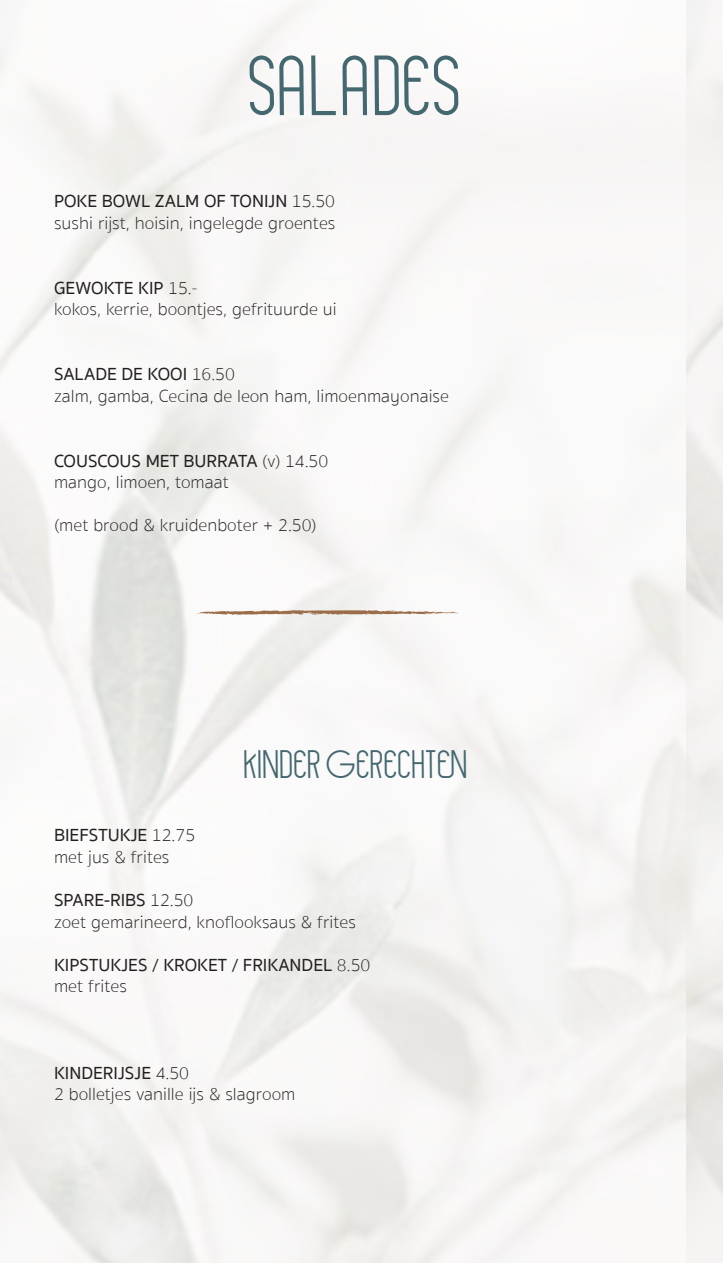
<style>
.page{position:relative;width:723px;height:1263px;background:#fff}
.page>*{position:absolute;margin:0;border:0;box-sizing:border-box;transform-origin:0 0}
.t1{font:87px "Hollenamaresans";color:#43686f}
.t2{font:40.5px "Hollenamaresans";color:#43686f}
.t3{font:100 18px "Sukhumvit Set";color:#231f20}
.t4{font:500 18px "Sukhumvit Set";color:#231f20}
.s1{font-weight:100}
</style>
<div class="page">
<svg style="left:197px;top:610px;width:261px;height:5px"></svg>
<p class="t1" style="left:250px;top:46px;width:216px">SALADES</p>
<p class="t4" style="left:54px;top:189px;width:283px">POKE BOWL ZALM OF TONIJN <span class="s1">15.50</span></p>
<p class="t3" style="left:54px;top:211px;width:283px">sushi rijst, hoisin, ingelegde groentes</p>
<p class="t4" style="left:54px;top:275px;width:145px">GEWOKTE KIP <span class="s1">15.-</span></p>
<p class="t3" style="left:54px;top:297px;width:284px">kokos, kerrie, boontjes, gefrituurde ui</p>
<p class="t4" style="left:54px;top:362px;width:182px">SALADE DE KOOI <span class="s1">16.50</span></p>
<p class="t3" style="left:54px;top:384px;width:397px">zalm, gamba, Cecina de leon ham, limoenmayonaise</p>
<p class="t4" style="left:54px;top:448px;width:276px">COUSCOUS MET BURRATA <span class="s1">(v) 14.50</span></p>
<p class="t3" style="left:54px;top:470px;width:176px">mango, limoen, tomaat</p>
<p class="t3" style="left:54px;top:513px;width:264px">(met brood &amp; kruidenboter + 2.50)</p>
<p class="t2" style="left:244px;top:745px;width:226px">KINDER GERECHTEN</p>
<p class="t4" style="left:54px;top:823px;width:143px">BIEFSTUKJE <span class="s1">12.75</span></p>
<p class="t3" style="left:54px;top:844px;width:117px">met jus &amp; frites</p>
<p class="t4" style="left:54px;top:887px;width:141px">SPARE-RIBS <span class="s1">12.50</span></p>
<p class="t3" style="left:54px;top:909px;width:303px">zoet gemarineerd, knoflooksaus &amp; frites</p>
<p class="t4" style="left:54px;top:952px;width:318px">KIPSTUKJES / KROKET / FRIKANDEL <span class="s1">8.50</span></p>
<p class="t3" style="left:54px;top:974px;width:74px">met frites</p>
<p class="t4" style="left:54px;top:1060px;width:137px">KINDERIJSJE <span class="s1">4.50</span></p>
<p class="t3" style="left:54px;top:1082px;width:243px">2 bolletjes vanille ijs &amp; slagroom</p>
</div>
